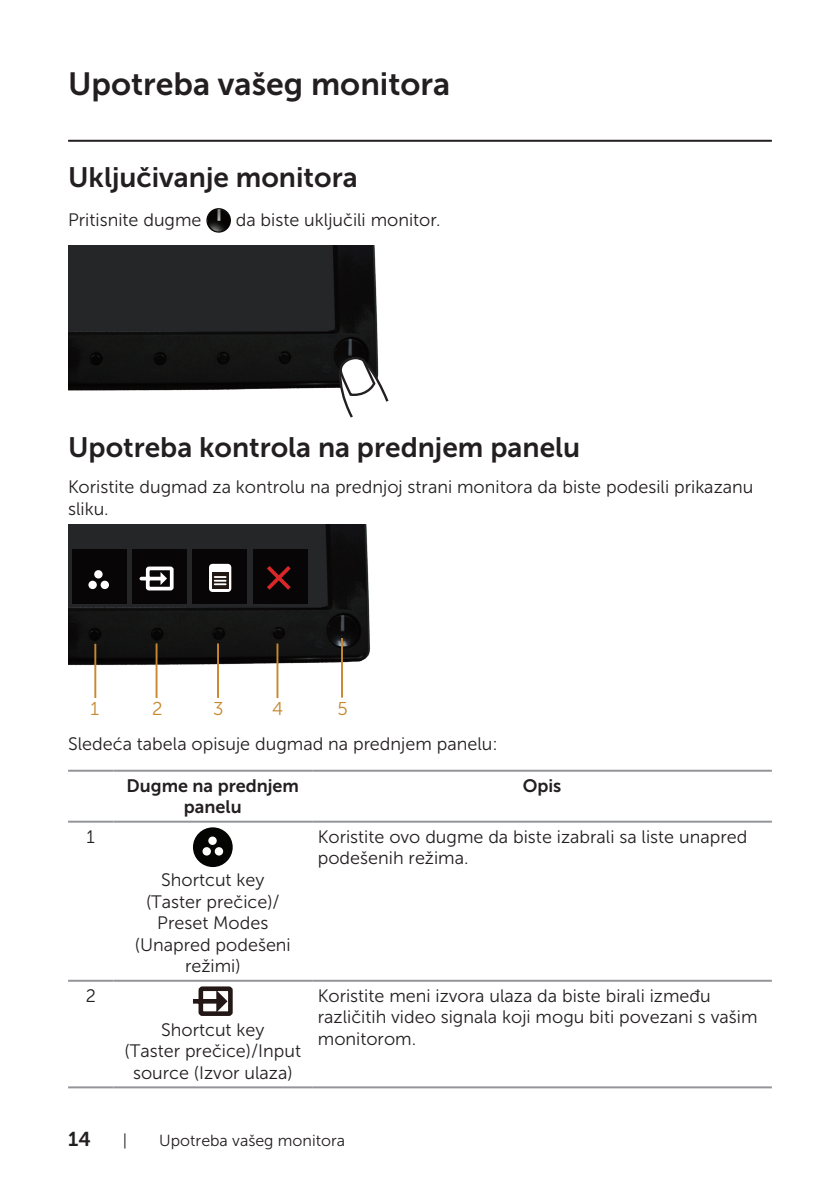
<style>
.page{position:relative;width:840px;height:1191px;background:#fff}
.page>*{position:absolute;margin:0;border:0;box-sizing:border-box;transform-origin:0 0}
.Head_1{font:32px "Museo Sans For Dell 700";color:#231f20}
.Head_2{font:28px "Museo Sans For Dell 700";color:#231f20}
.t1{font:20px "Museo Sans For Dell 700";color:#231f20}
.t2{font:18.6px "Museo Sans For Dell 300";color:#c78830}
.text{font:18px/21.6px "Museo Sans For Dell 300";color:#231f20}
.text-2{font:18px/21.6px "Museo Sans For Dell 700";color:#231f20;text-align:center}
.t3{font:16px "Museo Sans For Dell 300";color:#231f20}
</style>
<div class="page">
<hr style="left:68px;top:140px;width:703px;height:2px;background:#231f20">
<img style="left:206px;top:208px;width:25px;height:25px;border-radius:12px">
<img style="left:68px;top:246px;width:310px;height:145px">
<svg style="left:336px;top:353px;width:52px;height:64px"></svg>
<img style="left:68px;top:524px;width:302px;height:143px">
<div style="left:72px;top:549px;width:54px;height:55px;background:#070505"></div>
<div style="left:132px;top:549px;width:54px;height:55px;background:#070505"></div>
<div style="left:192px;top:549px;width:55px;height:55px;background:#070505"></div>
<div style="left:253px;top:549px;width:55px;height:55px;background:#070505"></div>
<hr style="left:217px;top:643px;width:2px;height:55px;background:#c78830">
<hr style="left:276px;top:643px;width:2px;height:55px;background:#c78830">
<hr style="left:155px;top:643px;width:2px;height:55px;background:#c78830">
<hr style="left:341px;top:638px;width:2px;height:59px;background:#c78830">
<hr style="left:94px;top:644px;width:2px;height:54px;background:#c78830">
<div style="left:94px;top:570px;width:8px;height:8px;background:#fff;border-radius:50%"></div>
<svg style="left:88px;top:580px;width:9px;height:9px"></svg>
<div style="left:101px;top:580px;width:8px;height:9px;background:#fff;border-radius:50%"></div>
<div style="left:210px;top:565px;width:20px;height:26px;background:#fff;border-radius:3px"></div>
<div style="left:209px;top:564px;width:22px;height:28px;border:2px solid #fff;border-radius:3px"></div>
<svg style="left:212px;top:572px;width:16px;height:17px"></svg>
<svg style="left:214px;top:576px;width:11px;height:9px"></svg>
<svg style="left:267px;top:566px;width:24px;height:24px"></svg>
<svg style="left:139px;top:566px;width:35px;height:25px"></svg>
<hr style="left:68px;top:769px;width:45px;height:2px;background:#939598">
<hr style="left:113px;top:769px;width:199px;height:2px;background:#939598">
<hr style="left:312px;top:769px;width:459px;height:2px;background:#939598">
<hr style="left:68px;top:820px;width:45px;height:2px;background:#939598">
<hr style="left:113px;top:820px;width:199px;height:2px;background:#939598">
<hr style="left:312px;top:820px;width:459px;height:2px;background:#939598">
<hr style="left:68px;top:979px;width:45px;height:2px;background:#939598">
<hr style="left:113px;top:979px;width:199px;height:2px;background:#939598">
<hr style="left:312px;top:979px;width:459px;height:2px;background:#939598">
<hr style="left:68px;top:1086px;width:45px;height:2px;background:#939598">
<hr style="left:113px;top:1086px;width:199px;height:2px;background:#939598">
<hr style="left:312px;top:1086px;width:459px;height:2px;background:#939598">
<div style="left:193px;top:827px;width:39px;height:40px;background:#040503;border-radius:50%"></div>
<svg style="left:208px;top:836px;width:9px;height:9px"></svg>
<div style="left:202px;top:847px;width:9px;height:8px;background:#fff;border-radius:50%"></div>
<div style="left:215px;top:847px;width:8px;height:8px;background:#fff;border-radius:50%"></div>
<svg style="left:193px;top:986px;width:39px;height:30px"></svg>
<p class="Head_1" style="left:68px;top:66px;width:383px">Upotreba vašeg monitora</p>
<p class="Head_2" style="left:68px;top:162px;width:291px">Uključivanje monitora</p>
<p class="text" style="left:68px;top:209px;width:135px">Pritisnite dugme</p>
<p class="text" style="left:236px;top:209px;width:206px">da biste uključili monitor.</p>
<p class="Head_2" style="left:68px;top:431px;width:513px">Upotreba kontrola na prednjem panelu</p>
<p class="text" style="left:68px;top:476px;width:686px">Koristite dugmad za kontrolu na prednjoj strani monitora da biste podesili prikazanu sliku.</p>
<p class="t2" style="left:90px;top:698px;width:10px">1</p>
<p class="t2" style="left:152px;top:698px;width:12px">2</p>
<p class="t2" style="left:213px;top:698px;width:12px">3</p>
<p class="t2" style="left:272px;top:698px;width:13px">4</p>
<p class="t2" style="left:337px;top:698px;width:12px">5</p>
<p class="text" style="left:68px;top:733px;width:431px">Sledeća tabela opisuje dugmad na prednjem panelu:</p>
<p class="text-2" style="left:126px;top:774px;width:174px">Dugme na prednjem panelu</p>
<p class="text-2" style="left:522px;top:774px;width:40px">Opis</p>
<p class="text" style="left:87px;top:825px;width:10px">1</p>
<p class="text" style="left:135px;top:869px;width:157px;text-align:center">Shortcut key (Taster prečice)/<br>Preset Modes (Unapred podešeni režimi)</p>
<p class="text" style="left:317px;top:825px;width:431px">Koristite ovo dugme da biste izabrali sa liste unapred podešenih režima.</p>
<p class="text" style="left:86px;top:985px;width:12px">2</p>
<p class="text" style="left:124px;top:1019px;width:178px;text-align:center">Shortcut key<br>(Taster prečice)/Input source (Izvor ulaza)</p>
<p class="text" style="left:317px;top:985px;width:441px">Koristite meni izvora ulaza da biste birali između različitih video signala koji mogu biti povezani s vašim monitorom.</p>
<p class="t1" style="left:68px;top:1127px;width:24px">14</p>
<p class="t3" style="left:123px;top:1131px;width:6px">|</p>
<p class="t3" style="left:159px;top:1131px;width:187px">Upotreba vašeg monitora</p>
</div>
